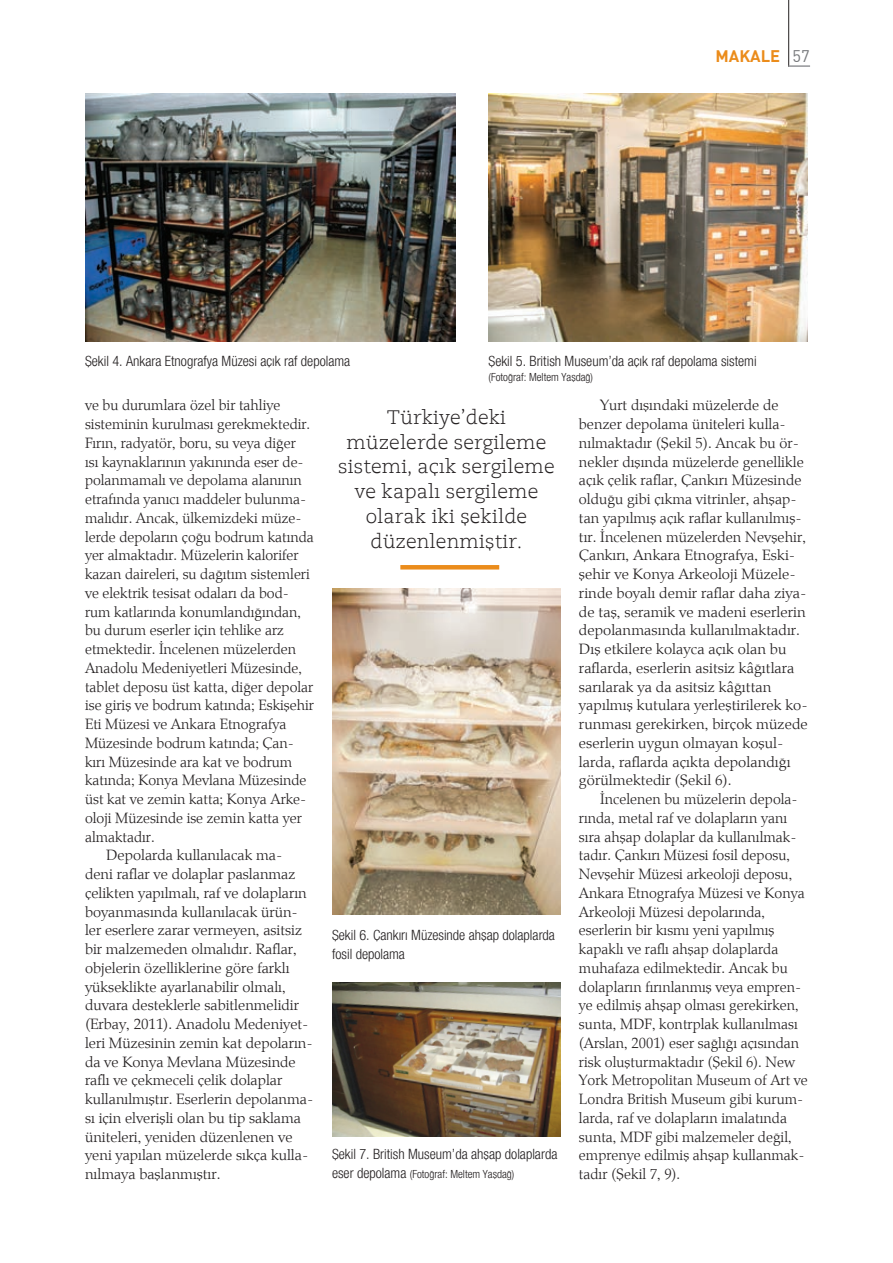
<style>
.page{position:relative;width:893px;height:1263px;background:#fff}
.page>*{position:absolute;margin:0;border:0;box-sizing:border-box;transform-origin:0 0}
.spot{font:19.5px/24.8px "Caecilia Light T";color:#231f20;text-align:center}
.t1{font:16.5px "dinbold T";color:#eb8c1b}
.metin{font:15px/18.8px "Palatino Light T";color:#231f20}
.resimalti{font:14.25px/18.3px "Helvetica LCT";color:#231f20}
.resimalti-2{font:11.25px "Helvetica LCT";color:#231f20}
.s1{font-family:"DINPLAINT";color:#76787b}
.s2{font-size:14.25px}
</style>
<div class="page">
<hr style="left:788px;top:0;width:1px;height:67px;background:#231f20">
<hr style="left:788px;top:65px;width:22px;height:2px;background:#939598">
<img style="left:85px;top:94px;width:370px;height:248px">
<img style="left:488px;top:94px;width:320px;height:248px">
<img style="left:332px;top:589px;width:229px;height:325px">
<img style="left:332px;top:983px;width:229px;height:153px">
<hr style="left:400px;top:565px;width:99px;height:4px;background:#eb8c1b">
<p class="resimalti" style="left:85px;top:352px;width:267px">Şekil 4. Ankara Etnografya Müzesi açık raf depolama</p>
<p class="t1" style="left:715px;top:45px;width:96px">MAKALE <span class="s1">57</span></p>
<p class="resimalti" style="left:488px;top:352px;width:270px">Şekil 5. British Museum’da açık raf depolama sistemi</p>
<p class="resimalti-2" style="left:488px;top:371px;width:106px">(Fotoğraf: Meltem Yaşdağ)</p>
<p class="metin" style="left:85px;top:396px;width:230px">ve bu durumlara özel bir tahliye sisteminin kurulması gerekmektedir.<br>Fırın, radyatör, boru, su veya diğer<br>ısı kaynaklarının yakınında eser de&shy;polanmamalı ve depolama alanının etrafında yanıcı maddeler bulunma&shy;malıdır. Ancak, ülkemizdeki müze&shy;lerde depoların çoğu bodrum katında yer almaktadır. Müzelerin kalorifer kazan daireleri, su dağıtım sistemleri ve elektrik tesisat odaları da bod&shy;rum katlarında konumlandığından, bu durum eserler için tehlike arz etmektedir. İncelenen müzelerden Anadolu Medeniyetleri Müzesinde, tablet deposu üst katta, diğer depolar ise giriş ve bodrum katında; Eskişehir Eti Müzesi ve Ankara Etnografya Müzesinde bodrum katında; Çan&shy;kırı Müzesinde ara kat ve bodrum katında; Konya Mevlana Müzesinde üst kat ve zemin katta; Konya Arke&shy;oloji Müzesinde ise zemin katta yer almaktadır.</p>
<p class="metin" style="left:85px;top:846px;width:230px;text-indent:21px">Depolarda kullanılacak ma&shy;deni raflar ve dolaplar paslanmaz çelikten yapılmalı, raf ve dolapların boyanmasında kullanılacak ürün&shy;ler eserlere zarar vermeyen, asitsiz bir malzemeden olmalıdır. Raflar, objelerin özelliklerine göre farklı yükseklikte ayarlanabilir olmalı, duvara desteklerle sabitlenmelidir (Erbay, 2011). Anadolu Medeniyet&shy;leri Müzesinin zemin kat depoların&shy;da ve Konya Mevlana Müzesinde raflı ve çekmeceli çelik dolaplar kullanılmıştır. Eserlerin depolanma&shy;sı için elverişli olan bu tip saklama üniteleri, yeniden düzenlenen ve yeni yapılan müzelerde sıkça kulla&shy;nılmaya başlanmıştır.</p>
<p class="spot" style="left:338px;top:405px;width:218px">Türkiye’deki müzelerde sergileme sistemi, açık sergileme ve kapalı sergileme olarak iki şekilde düzenlenmiştir.</p>
<p class="resimalti" style="left:332px;top:926px;width:224px">Şekil 6. Çankırı Müzesinde ahşap dolaplarda fosil depolama</p>
<p class="resimalti" style="left:332px;top:1145px;width:227px">Şekil 7. British Museum’da ahşap dolaplarda</p>
<p class="resimalti-2" style="left:332px;top:1167px;width:184px"><span class="s2">eser depolama</span> (Fotoğraf: Meltem Yaşdağ)</p>
<p class="metin" style="left:579px;top:396px;width:230px;text-indent:21px">Yurt dışındaki müzelerde de benzer depolama üniteleri kulla&shy;nılmaktadır (Şekil 5). Ancak bu ör&shy;nekler dışında müzelerde genellikle açık çelik raflar, Çankırı Müzesinde olduğu gibi çıkma vitrinler, ahşap&shy;tan yapılmış açık raflar kullanılmış&shy;tır. İncelenen müzelerden Nevşehir, Çankırı, Ankara Etnografya, Eski&shy;şehir ve Konya Arkeoloji Müzele&shy;rinde boyalı demir raflar daha ziya&shy;de taş, seramik ve madeni eserlerin depolanmasında kullanılmaktadır.<br>Dış etkilere kolayca açık olan bu raflarda, eserlerin asitsiz kâğıtlara sarılarak ya da asitsiz kâğıttan yapılmış kutulara yerleştirilerek ko&shy;runması gerekirken, birçok müzede eserlerin uygun olmayan koşul&shy;larda, raflarda açıkta depolandığı görülmektedir (Şekil 6).</p>
<p class="metin" style="left:579px;top:790px;width:230px;text-indent:21px">İncelenen bu müzelerin depola&shy;rında, metal raf ve dolapların yanı sıra ahşap dolaplar da kullanılmak&shy;tadır. Çankırı Müzesi fosil deposu, Nevşehir Müzesi arkeoloji deposu, Ankara Etnografya Müzesi ve Konya Arkeoloji Müzesi depolarında, eserlerin bir kısmı yeni yapılmış kapaklı ve raflı ahşap dolaplarda muhafaza edilmektedir. Ancak bu dolapların fırınlanmış veya empren&shy;ye edilmiş ahşap olması gerekirken, sunta, MDF, kontrplak kullanılması (Arslan, 2001) eser sağlığı açısından risk oluşturmaktadır (Şekil 6). New York Metropolitan Museum of Art ve Londra British Museum gibi kurum&shy;larda, raf ve dolapların imalatında sunta, MDF gibi malzemeler değil, emprenye edilmiş ahşap kullanmak&shy;tadır (Şekil 7, 9).</p>
</div>
